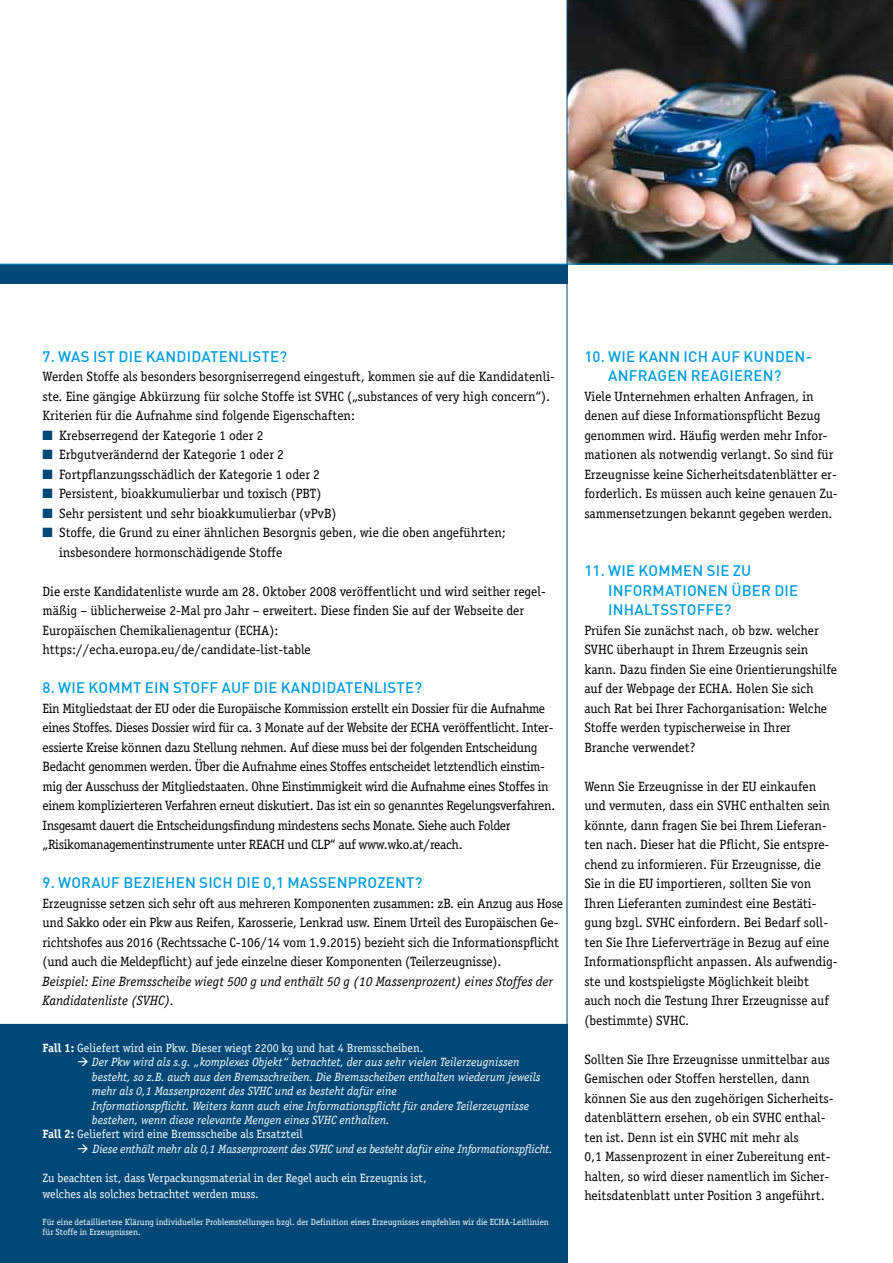
<style>
.page{position:relative;width:893px;height:1263px;background:#fff}
.page>*{position:absolute;margin:0;border:0;box-sizing:border-box;transform-origin:0 0}
.t1{font:500 15px/19.5px "DIN";letter-spacing:.015em;color:#009ee0;text-align:center}
.t2{font:13.5px/19.5px "Officina Serif";color:#000}
.t3{font:13.5px/19.5px "Officina Serif";letter-spacing:-.02em;color:#000}
.t4{font:italic 13.5px/19.5px "Officina Serif";color:#000}
.t5{font:italic 12px "Officina Serif";color:#fff}
.t6{font:12px/16.2px "Officina Serif";color:#fff}
.t7{font:9px/10.5px "Officina Serif";color:#fff}
.s1{color:#004877}
.s2{font-weight:700}
</style>
<div class="page">
<div style="left:0;top:1025px;width:567px;height:238px;background:#004877"></div>
<img style="left:568px;top:0;width:325px;height:264px">
<div style="left:0;top:264px;width:567px;height:20px;background:#004877"></div>
<hr style="left:0;top:264px;width:893px;height:1px;background:#009ee0">
<hr style="left:0;top:1024px;width:567px;height:1px;background:#004877">
<hr style="left:567px;top:0;width:1px;height:1263px;background:#004877">
<p class="t1" style="left:43px;top:346px;width:246px">7. WAS IST DIE KANDIDATENLISTE?</p>
<p class="t2" style="left:43px;top:367px;width:514px">Werden Stoffe als besonders besorgniserregend eingestuft, kommen sie auf die Kandidatenli&shy;ste. Eine gängige Abkürzung für solche Stoffe ist SVHC („substances of very high concern“).<br>Kriterien für die Aufnahme sind folgende Eigenschaften:</p>
<p class="t2" style="left:43px;top:425px;width:223px"><span class="s1">■</span> Krebserregend der Kategorie 1 oder 2</p>
<p class="t2" style="left:43px;top:445px;width:243px"><span class="s1">■</span> Erbgutverändernd der Kategorie 1 oder 2</p>
<p class="t2" style="left:43px;top:464px;width:279px"><span class="s1">■</span> Fortpflanzungsschädlich der Kategorie 1 oder 2</p>
<p class="t2" style="left:43px;top:484px;width:280px"><span class="s1">■</span> Persistent, bioakkumulierbar und toxisch (PBT)</p>
<p class="t2" style="left:43px;top:503px;width:295px"><span class="s1">■</span> Sehr persistent und sehr bioakkumulierbar (vPvB)</p>
<p class="t2" style="left:59px;top:523px;width:448px;text-indent:-17px"><span class="s1">■</span> Stoffe, die Grund zu einer ähnlichen Besorgnis geben, wie die oben angeführten; insbesondere hormonschädigende Stoffe</p>
<p class="t2" style="left:43px;top:581px;width:505px">Die erste Kandidatenliste wurde am 28. Oktober 2008 veröffentlicht und wird seither regel&shy;mäßig – üblicherweise 2-Mal pro Jahr – erweitert. Diese finden Sie auf der Webseite der Europäischen Chemikalienagentur (ECHA): https://echa.europa.eu/de/candidate-list-table</p>
<p class="t1" style="left:43px;top:677px;width:381px">8. WIE KOMMT EIN STOFF AUF DIE KANDIDATENLISTE?</p>
<p class="t3" style="left:43px;top:698px;width:514px">Ein Mitgliedstaat der EU oder die Europäische Kommission erstellt ein Dossier für die Aufnahme eines Stoffes. Dieses Dossier wird für ca. 3 Monate auf der Website der ECHA veröffentlicht. Inter&shy;essierte Kreise können dazu Stellung nehmen. Auf diese muss bei der folgenden Entscheidung Bedacht genommen werden. Über die Aufnahme eines Stoffes entscheidet letztendlich einstim&shy;mig der Ausschuss der Mitgliedstaaten. Ohne Einstimmigkeit wird die Aufnahme eines Stoffes in einem komplizierteren Verfahren erneut diskutiert. Das ist ein so genanntes Regelungsverfahren.<br>Insgesamt dauert die Entscheidungsfindung mindestens sechs Monate. Siehe auch Folder „Risikomanagementinstrumente unter REACH und CLP“ auf www.wko.at/reach.</p>
<p class="t1" style="left:43px;top:872px;width:381px">9. WORAUF BEZIEHEN SICH DIE 0,1 MASSENPROZENT?</p>
<p class="t2" style="left:43px;top:893px;width:522px">Erzeugnisse setzen sich sehr oft aus mehreren Komponenten zusammen: zB. ein Anzug aus Hose und Sakko oder ein Pkw aus Reifen, Karosserie, Lenkrad usw. Einem Urteil des Europäischen Ge&shy;richtshofes aus 2016 (Rechtssache C-106/14 vom 1.9.2015) bezieht sich die Informationspflicht (und auch die Meldepflicht) auf jede einzelne dieser Komponenten (Teilerzeugnisse).</p>
<p class="t4" style="left:43px;top:971px;width:512px">Beispiel: Eine Bremsscheibe wiegt 500 g und enthält 50 g (10 Massenprozent) eines Stoffes der<br>Kandidatenliste (SVHC).</p>
<p class="t6" style="left:43px;top:1040px;width:382px"><span class="s2">Fall 1:</span> Geliefert wird ein Pkw. Dieser wiegt 2200 kg und hat 4 Bremsscheiben.</p>
<p class="t5" style="left:77px;top:1055px;width:444px">→ Der Pkw wird als s.g. „komplexes Objekt“ betrachtet, der aus sehr vielen Teilerzeugnissen</p>
<p class="t5" style="left:92px;top:1070px;width:450px">besteht, so z.B. auch aus den Bremsschreiben. Die Bremsscheiben enthalten wiederum jeweils</p>
<p class="t5" style="left:92px;top:1084px;width:306px">mehr als 0,1 Massenprozent des SVHC und es besteht dafür eine</p>
<p class="t5" style="left:92px;top:1099px;width:439px">Informationspflicht. Weiters kann auch eine Informationspflicht für andere Teilerzeugnisse</p>
<p class="t5" style="left:92px;top:1113px;width:299px">bestehen, wenn diese relevante Mengen eines SVHC enthalten.</p>
<p class="t6" style="left:43px;top:1126px;width:262px"><span class="s2">Fall 2:</span> Geliefert wird eine Bremsscheibe als Ersatzteil</p>
<p class="t5" style="left:77px;top:1142px;width:477px">→ Diese enthält mehr als 0,1 Massenprozent des SVHC und es besteht dafür eine Informationspflicht.</p>
<p class="t6" style="left:43px;top:1169px;width:386px">Zu beachten ist, dass Verpackungsmaterial in der Regel auch ein Erzeugnis ist, welches als solches betrachtet werden muss.</p>
<p class="t7" style="left:43px;top:1216px;width:508px">Für eine detailliertere Klärung individueller Problemstellungen bzgl. der Definition eines Erzeugnisses empfehlen wir die ECHA-Leitlinien für Stoffe in Erzeugnissen.</p>
<p class="t1" style="left:584px;top:346px;width:229px">10. WIE KANN ICH AUF KUNDEN-<br>ANFRAGEN REAGIEREN?</p>
<p class="t2" style="left:584px;top:386px;width:255px">Viele Unternehmen erhalten Anfragen, in denen auf diese Informationspflicht Bezug genommen wird. Häufig werden mehr Infor&shy;mationen als notwendig verlangt. So sind für Erzeugnisse keine Sicherheitsdatenblätter er&shy;forderlich. Es müssen auch keine genauen Zu&shy;sammensetzungen bekannt gegeben werden.</p>
<p class="t1" style="left:608px;top:560px;width:191px;text-align:left;text-indent:-24px">11. WIE KOMMEN SIE ZU<br>INFORMATIONEN ÜBER DIE<br>I NHALTSSTOFFE?</p>
<p class="t2" style="left:584px;top:620px;width:254px">Prüfen Sie zunächst nach, ob bzw. welcher SVHC überhaupt in Ihrem Erzeugnis sein kann. Dazu finden Sie eine Orientierungshilfe auf der Webpage der ECHA. Holen Sie sich auch Rat bei Ihrer Fachorganisation: Welche Stoffe werden typischerweise in Ihrer Branche verwendet?</p>
<p class="t2" style="left:584px;top:776px;width:255px">Wenn Sie Erzeugnisse in der EU einkaufen und vermuten, dass ein SVHC enthalten sein könnte, dann fragen Sie bei Ihrem Lieferan&shy;ten nach. Dieser hat die Pflicht, Sie entspre&shy;chend zu informieren. Für Erzeugnisse, die Sie in die EU importieren, sollten Sie von Ihren Lieferanten zumindest eine Bestäti&shy;gung bzgl. SVHC einfordern. Bei Bedarf soll&shy;ten Sie Ihre Lieferverträge in Bezug auf eine Informationspflicht anpassen. Als aufwendig&shy;ste und kostspieligste Möglichkeit bleibt auch noch die Testung Ihrer Erzeugnisse auf (bestimmte) SVHC.</p>
<p class="t2" style="left:584px;top:1049px;width:251px">Sollten Sie Ihre Erzeugnisse unmittelbar aus Gemischen oder Stoffen herstellen, dann können Sie aus den zugehörigen Sicherheits&shy;datenblättern ersehen, ob ein SVHC enthal&shy;ten ist. Denn ist ein SVHC mit mehr als<br>0,1 Massenprozent in einer Zubereitung ent&shy;halten, so wird dieser namentlich im Sicher&shy;heitsdatenblatt unter Position 3 angeführt.</p>
</div>
